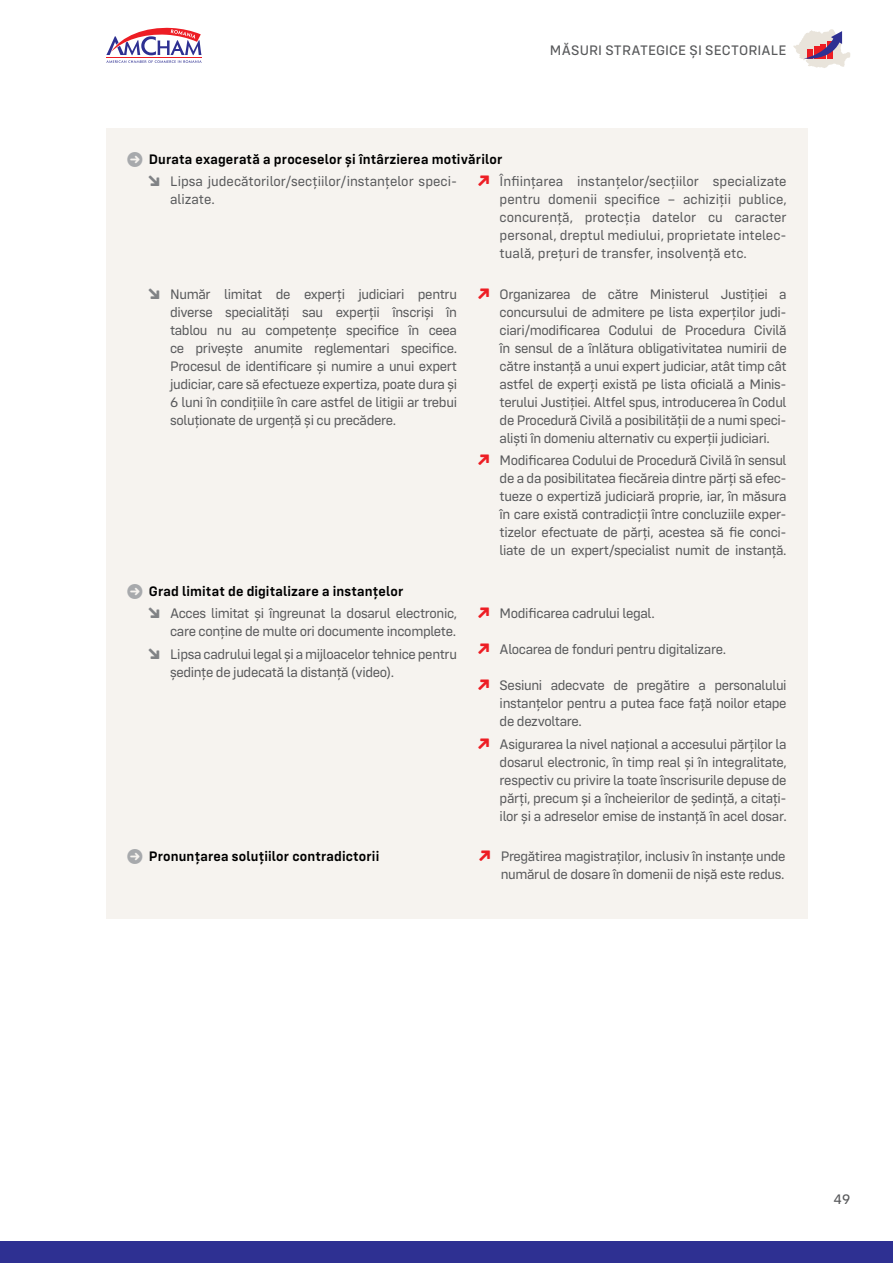
<style>
.page{position:relative;width:893px;height:1263px;background:#fff}
.page>*{position:absolute;margin:0;border:0;box-sizing:border-box;transform-origin:0 0}
.t1{font:14.25px/18px "Config";letter-spacing:-.025em;color:#58595b;text-align:justify}
.t2{font:600 14.25px "Config";letter-spacing:.01em;color:#000}
.t3{font:14.25px/18px "Config";color:#58595b}
.t4{font:14.25px "Config Text";color:#58595b}
.s1{font-family:"Web Hosting Hub Glyphs";font-weight:400;font-size:15px;color:#a7a9ac}
.s2{font-family:"Web Hosting Hub Glyphs";font-size:10.5px;color:#808285}
.s3{font-family:"Web Hosting Hub Glyphs";font-size:10.5px;color:#ed1d24}
</style>
<div class="page">
<div style="left:106px;top:128px;width:702px;height:790px;background:#f6f3ef"></div>
<svg style="left:106px;top:27px;width:96px;height:36px"></svg>
<div style="left:0;top:1242px;width:893px;height:21px;background:#2e3092"></div>
<svg style="left:793px;top:29px;width:57px;height:39px"></svg>
<p class="t4" style="left:550px;top:42px;width:30px">MĂSURI</p>
<p class="t4" style="left:605px;top:42px;width:9px">STRATEGICE</p>
<p class="t4" style="left:690px;top:42px;width:25px">ȘI SECTORIALE</p>
<p class="t2" style="left:128px;top:150px;width:376px"><span class="s1">Š</span> Durata exagerată a proceselor și întârzierea motivărilor</p>
<p class="t3" style="left:170px;top:172px;width:289px;text-indent:-21px"><span class="s2">֫</span> Lipsa judecătorilor/secțiilor/instanțelor speci&shy;alizate.</p>
<p class="t1" style="left:500px;top:172px;width:289px;text-indent:-21px"><span class="s3">֮</span> Înființarea instanțelor/secțiilor specializate pentru domenii specifice – achiziții publice, concurență, protecția datelor cu caracter personal, dreptul mediului, proprietate intelec&shy;tuală, prețuri de transfer, insolvență etc.</p>
<p class="t1" style="left:170px;top:285px;width:289px;text-indent:-21px"><span class="s2">֫</span> Număr limitat de experți judiciari pentru diverse specialități sau experții înscriși în tablou nu au competențe specifice în ceea ce privește anumite reglementari specifice.<br>Procesul de identificare și numire a unui expert judiciar, care să efectueze expertiza, poate dura și 6 luni în condițiile în care astfel de litigii ar trebui soluționate de urgență și cu precădere.</p>
<p class="t1" style="left:500px;top:285px;width:289px;text-indent:-21px"><span class="s3">֮</span> Organizarea de către Ministerul Justiției a concursului de admitere pe lista experților judi&shy;ciari/modificarea Codului de Procedura Civilă în sensul de a înlătura obligativitatea numirii de către instanță a unui expert judiciar, atât timp cât astfel de experți există pe lista oficială a Minis&shy;terului Justiției. Altfel spus, introducerea în Codul de Procedură Civilă a posibilității de a numi speci&shy;aliști în domeniu alternativ cu experții judiciari.</p>
<p class="t1" style="left:500px;top:451px;width:289px;text-indent:-21px"><span class="s3">֮</span> Modificarea Codului de Procedură Civilă în sensul de a da posibilitatea fiecăreia dintre părți să efec&shy;tueze o expertiză judiciară proprie, iar, în măsura în care există contradicții între concluziile exper&shy;tizelor efectuate de părți, acestea să fie conci&shy;liate de un expert/specialist numit de instanță.</p>
<p class="t2" style="left:128px;top:582px;width:277px"><span class="s1">Š</span> Grad limitat de digitalizare a instanțelor</p>
<p class="t1" style="left:149px;top:604px;width:310px;text-align:right"><span class="s2">֫</span> Acces limitat și îngreunat la dosarul electronic, care conține de multe ori documente incomplete.</p>
<p class="t1" style="left:170px;top:645px;width:288px;text-indent:-21px"><span class="s2">֫</span> Lipsa cadrului legal și a mijloacelor tehnice pentru ședințe de judecată la distanță (video).</p>
<p class="t1" style="left:478px;top:604px;width:178px"><span class="s3">֮</span> Modificarea cadrului legal.</p>
<p class="t1" style="left:478px;top:640px;width:249px"><span class="s3">֮</span> Alocarea de fonduri pentru digitalizare.</p>
<p class="t1" style="left:500px;top:676px;width:289px;text-indent:-21px"><span class="s3">֮</span> Sesiuni adecvate de pregătire a personalului instanțelor pentru a putea face față noilor etape de dezvoltare.</p>
<p class="t1" style="left:500px;top:735px;width:289px;text-indent:-21px"><span class="s3">֮</span> Asigurarea la nivel național a accesului părților la dosarul electronic, în timp real și în integralitate, respectiv cu privire la toate înscrisurile depuse de părți, precum și a încheierilor de ședință, a citați&shy;ilor și a adreselor emise de instanță în acel dosar.</p>
<p class="t2" style="left:128px;top:848px;width:253px"><span class="s1">Š</span> Pronunțarea soluțiilor contradictorii</p>
<p class="t1" style="left:479px;top:847px;width:308px;text-align:right"><span class="s3">֮</span> Pregătirea magistraților, inclusiv în instanțe unde numărul de dosare în domenii de nișă este redus.</p>
<p class="t4" style="left:834px;top:1191px;width:18px">49</p>
</div>
